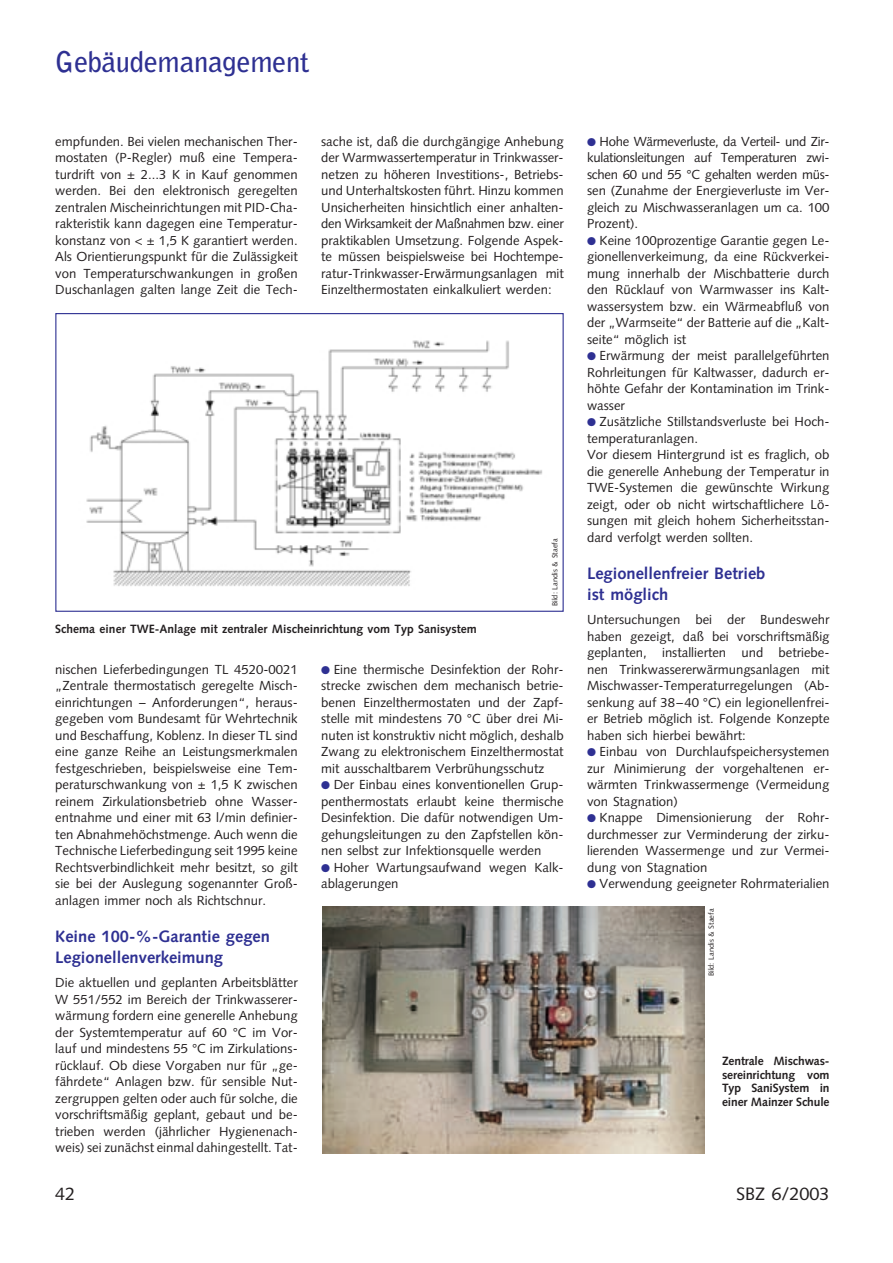
<style>
.page{position:relative;width:893px;height:1263px;background:#fff}
.page>*{position:absolute;margin:0;border:0;box-sizing:border-box;transform-origin:0 0}
.t1{font:700 28.5px "Bell Gothic";letter-spacing:-.01em;color:#2e3092}
.t2{font:18px "Syntax";color:#231f20}
.t3{font:700 16.5px/21px "Syntax";color:#2e3092}
.t4{font:13.2px/16.5px "Syntax";color:#231f20;text-align:justify}
.t5{font:700 12px/13.5px "Syntax";color:#231f20;text-align:justify}
.t6{font:7.5px "Syntax";color:#231f20}
.s1{color:#2e3092}
</style>
<div class="page">
<img style="left:86px;top:340px;width:457px;height:246px">
<div style="left:55px;top:313px;width:508px;height:299px;border:1px solid #2e3092"></div>
<img style="left:322px;top:907px;width:382px;height:246px">
<h1 class="t1" style="left:55px;top:51px;width:256px">Gebäudemanagement</h1>
<p class="t4" style="left:55px;top:134px;width:244px">empfunden. Bei vielen mechanischen Ther&shy;mostaten (P-Regler) muß eine Tempera&shy;turdrift von ± 2...3 K in Kauf genommen werden. Bei den elektronisch geregelten zentralen Mischeinrichtungen mit PID-Cha&shy;rakteristik kann dagegen eine Temperatur&shy;konstanz von &lt; ± 1,5 K garantiert werden.<br>Als Orientierungspunkt für die Zulässigkeit von Temperaturschwankungen in großen Duschanlagen galten lange Zeit die Tech-</p>
<p class="t4" style="left:321px;top:134px;width:244px">sache ist, daß die durchgängige Anhebung der Warmwassertemperatur in Trinkwasser&shy;netzen zu höheren Investitions-, Betriebs&shy;und Unterhaltskosten führt. Hinzu kommen Unsicherheiten hinsichtlich einer anhalten&shy;den Wirksamkeit der Maßnahmen bzw. einer praktikablen Umsetzung. Folgende Aspek&shy;te müssen beispielsweise bei Hochtempe&shy;ratur-Trinkwasser-Erwärmungsanlagen mit Einzelthermostaten einkalkuliert werden:</p>
<p class="t6" style="left:552px;top:606px;width:69px;rotate:-90deg">Bild: Landis &amp; Staefa</p>
<p class="t5" style="left:55px;top:623px;width:423px">Schema einer TWE-Anlage mit zentraler Mischeinrichtung vom Typ Sanisystem</p>
<p class="t4" style="left:55px;top:662px;width:244px">nischen Lieferbedingungen TL 4520-0021 „Zentrale thermostatisch geregelte Misch&shy;einrichtungen – Anforderungen“, heraus&shy;gegeben vom Bundesamt für Wehrtechnik und Beschaffung, Koblenz. In dieser TL sind eine ganze Reihe an Leistungsmerkmalen festgeschrieben, beispielsweise eine Tem&shy;peraturschwankung von ± 1,5 K zwischen reinem Zirkulationsbetrieb ohne Wasser&shy;entnahme und einer mit 63 l/min definier&shy;ten Abnahmehöchstmenge. Auch wenn die Technische Lieferbedingung seit 1995 keine Rechtsverbindlichkeit mehr besitzt, so gilt sie bei der Auslegung sogenannter Groß&shy;anlagen immer noch als Richtschnur.</p>
<p class="t3" style="left:55px;top:928px;width:216px">Keine 100-%-Garantie gegen<br>Legionellenverkeimung</p>
<p class="t4" style="left:55px;top:976px;width:244px">Die aktuellen und geplanten Arbeitsblätter W 551/552 im Bereich der Trinkwasserer&shy;wärmung fordern eine generelle Anhebung der Systemtemperatur auf 60 °C im Vor&shy;lauf und mindestens 55 °C im Zirkulations&shy;rücklauf. Ob diese Vorgaben nur für „ge&shy;fährdete“ Anlagen bzw. für sensible Nut&shy;zergruppen gelten oder auch für solche, die vorschriftsmäßig geplant, gebaut und be&shy;trieben werden (jährlicher Hygienenach&shy;weis) sei zunächst einmal dahingestellt. Tat-</p>
<p class="t4" style="left:321px;top:662px;width:244px"><span class="s1">●</span> Eine thermische Desinfektion der Rohr&shy;strecke zwischen dem mechanisch betrie&shy;benen Einzelthermostaten und der Zapf&shy;stelle mit mindestens 70 °C über drei Mi&shy;nuten ist konstruktiv nicht möglich, deshalb Zwang zu elektronischem Einzelthermostat mit ausschaltbarem Verbrühungsschutz</p>
<p class="t4" style="left:321px;top:778px;width:244px"><span class="s1">●</span> Der Einbau eines konventionellen Grup&shy;penthermostats erlaubt keine thermische Desinfektion. Die dafür notwendigen Um&shy;gehungsleitungen zu den Zapfstellen kön&shy;nen selbst zur Infektionsquelle werden</p>
<p class="t4" style="left:321px;top:860px;width:244px"><span class="s1">●</span> Hoher Wartungsaufwand wegen Kalk&shy;ablagerungen</p>
<p class="t4" style="left:587px;top:134px;width:244px"><span class="s1">●</span> Hohe Wärmeverluste, da Verteil- und Zir&shy;kulationsleitungen auf Temperaturen zwi&shy;schen 60 und 55 °C gehalten werden müs&shy;sen (Zunahme der Energieverluste im Ver&shy;gleich zu Mischwasseranlagen um ca. 100<br>Prozent).</p>
<p class="t4" style="left:587px;top:233px;width:244px"><span class="s1">●</span> Keine 100prozentige Garantie gegen Le&shy;gionellenverkeimung, da eine Rückverkei&shy;mung innerhalb der Mischbatterie durch den Rücklauf von Warmwasser ins Kalt&shy;wassersystem bzw. ein Wärmeabfluß von der „Warmseite“ der Batterie auf die „Kalt&shy;seite“ möglich ist</p>
<p class="t4" style="left:587px;top:349px;width:244px"><span class="s1">●</span> Erwärmung der meist parallelgeführten Rohrleitungen für Kaltwasser, dadurch er&shy;höhte Gefahr der Kontamination im Trink&shy;wasser</p>
<p class="t4" style="left:587px;top:415px;width:244px;text-align:left"><span class="s1">●</span> Zusätzliche Stillstandsverluste bei Hoch&shy;temperaturanlagen.<br>Vor diesem Hintergrund ist es fraglich, ob die generelle Anhebung der Temperatur in TWE-Systemen die gewünschte Wirkung zeigt, oder ob nicht wirtschaftlichere Lö&shy;sungen mit gleich hohem Sicherheitsstan&shy;dard verfolgt werden sollten.</p>
<p class="t3" style="left:587px;top:565px;width:180px">Legionellenfreier Betrieb ist möglich</p>
<p class="t4" style="left:587px;top:613px;width:244px">Untersuchungen bei der Bundeswehr haben gezeigt, daß bei vorschriftsmäßig geplanten, installierten und betriebe&shy;nen Trinkwassererwärmungsanlagen mit Mischwasser-Temperaturregelungen (Ab&shy;senkung auf 38–40 °C) ein legionellenfrei&shy;er Betrieb möglich ist. Folgende Konzepte haben sich hierbei bewährt:</p>
<p class="t4" style="left:587px;top:745px;width:244px"><span class="s1">●</span> Einbau von Durchlaufspeichersystemen zur Minimierung der vorgehaltenen er&shy;wärmten Trinkwassermenge (Vermeidung von Stagnation)</p>
<p class="t4" style="left:587px;top:811px;width:244px"><span class="s1">●</span> Knappe Dimensionierung der Rohr&shy;durchmesser zur Verminderung der zirku&shy;lierenden Wassermenge und zur Vermei&shy;dung von Stagnation</p>
<p class="t4" style="left:587px;top:877px;width:244px"><span class="s1">●</span> Verwendung geeigneter Rohrmaterialien</p>
<p class="t6" style="left:708px;top:976px;width:69px;rotate:-90deg">Bild: Landis &amp; Staefa</p>
<p class="t5" style="left:722px;top:1055px;width:109px">Zentrale Mischwas&shy;sereinrichtung vom Typ SaniSystem in einer Mainzer Schule</p>
<h2 class="t2" style="left:55px;top:1186px;width:22px">42</h2>
<h2 class="t2" style="left:736px;top:1186px;width:95px">SBZ 6/2003</h2>
</div>
